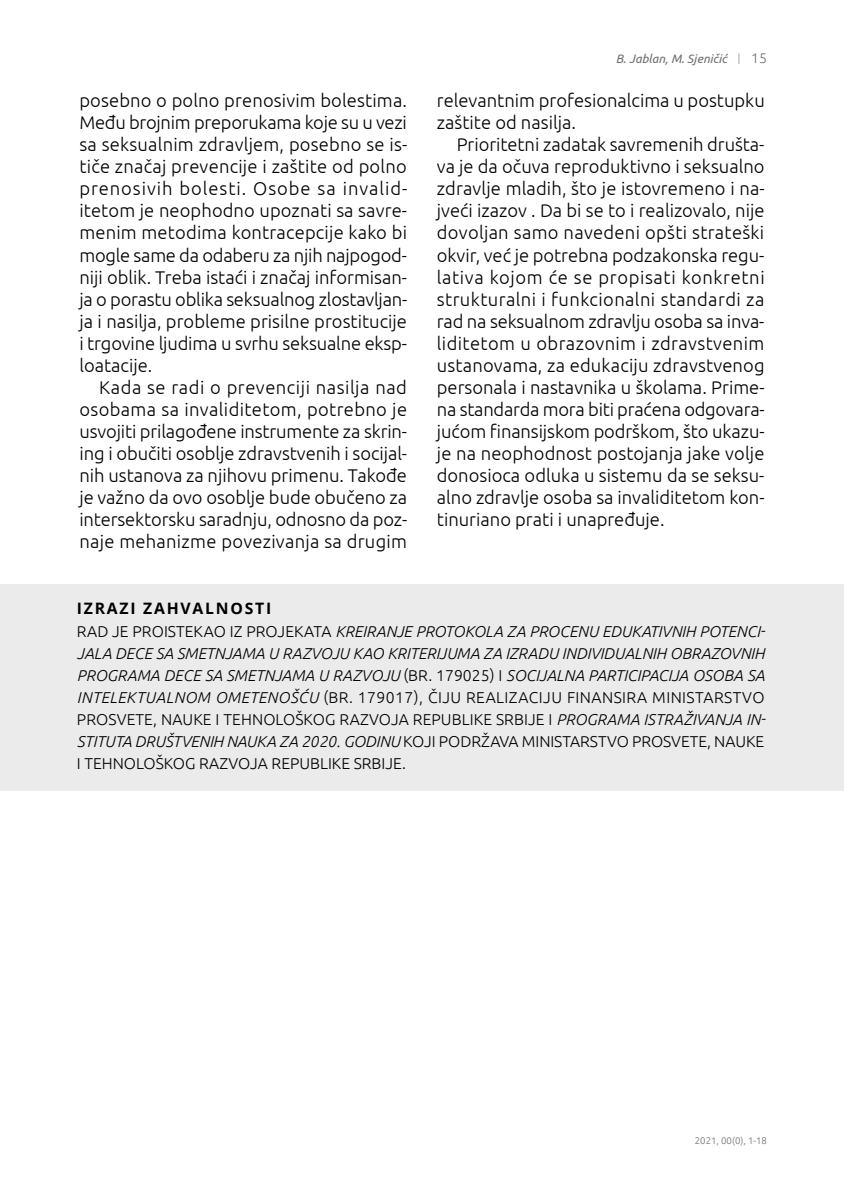
<style>
.page{position:relative;width:844px;height:1191px;background:#fff}
.page>*{position:absolute;margin:0;border:0;box-sizing:border-box;transform-origin:0 0}
.t1{font:300 18.38px/22.1px "Ubuntu";color:#000;text-align:justify}
.t2{font:italic 300 15.75px/22.1px "Ubuntu";letter-spacing:.005em;color:#000;text-align:justify}
.t3{font:700 15.75px "Open Sans";letter-spacing:.11em;color:#000}
.t4{font:italic 12.25px "Ubuntu";color:#6d6e71}
.t5{font:300 9.62px "Ubuntu";color:#6d6e71}
.s1{font-family:"Dense";font-style:normal}
.s2{font-weight:300;font-style:normal;font-size:14px}
.s3{font-style:normal}
</style>
<div class="page">
<div style="left:0;top:584px;width:843px;height:207px;background:#ebebec"></div>
<p class="t1" style="left:79px;top:89px;width:329px">posebno o polno prenosivim bolestima.<br>Među brojnim preporukama koje su u vezi sa seksualnim zdravljem, posebno se is&shy;tiče značaj prevencije i zaštite od polno prenosivih bolesti. Osobe sa invalid&shy;itetom je neophodno upoznati sa savre&shy;menim metodima kontracepcije kako bi mogle same da odaberu za njih najpogod&shy;niji oblik. Treba istaći i značaj informisan&shy;ja o porastu oblika seksualnog zlostavljan&shy;ja i nasilja, probleme prisilne prostitucije i trgovine ljudima u svrhu seksualne eksp&shy;loatacije.</p>
<p class="t1" style="left:79px;top:376px;width:329px;text-indent:20px">Kada se radi o prevenciji nasilja nad osobama sa invaliditetom, potrebno je usvojiti prilagođene instrumente za skrin&shy;ing i obučiti osoblje zdravstvenih i socijal&shy;nih ustanova za njihovu primenu. Takođe je važno da ovo osoblje bude obučeno za intersektorsku saradnju, odnosno da poz&shy;naje mehanizme povezivanja sa drugim</p>
<p class="t4" style="left:615px;top:51px;width:153px">B. Jablan, M. Sjeničić <span class="s1">|</span> <span class="s2">15</span></p>
<p class="t1" style="left:437px;top:89px;width:329px">relevantnim profesionalcima u postupku zaštite od nasilja.</p>
<p class="t1" style="left:437px;top:133px;width:329px;text-indent:20px">Prioritetni zadatak savremenih društa&shy;va je da očuva reproduktivno i seksualno zdravlje mladih, što je istovremeno i na&shy;jveći izazov . Da bi se to i realizovalo, nije dovoljan samo navedeni opšti strateški okvir, već je potrebna podzakonska regu&shy;lativa kojom će se propisati konkretni strukturalni i funkcionalni standardi za rad na seksualnom zdravlju osoba sa inva&shy;liditetom u obrazovnim i zdravstvenim ustanovama, za edukaciju zdravstvenog personala i nastavnika u školama. Prime&shy;na standarda mora biti praćena odgovara&shy;jućom finansijskom podrškom, što ukazu&shy;je na neophodnost postojanja jake volje donosioca odluka u sistemu da se seksu&shy;alno zdravlje osoba sa invaliditetom kon&shy;tinuriano prati i unapređuje.</p>
<p class="t3" style="left:77px;top:597px;width:196px">IZRAZI ZAHVALNOSTI</p>
<p class="t2" style="left:77px;top:619px;width:690px"><span class="s3">RAD JE PROISTEKAO IZ PROJEKATA</span> KREIRANJE PROTOKOLA ZA PROCENU EDUKATIVNIH POTENCI-JALA DECE SA SMETNJAMA U RAZVOJU KAO KRITERIJUMA ZA IZRADU INDIVIDUALNIH OBRAZOVNIH PROGRAMA DECE SA SMETNJAMA U RAZVOJU <span class="s3">(BR. 179025) I</span> SOCIJALNA PARTICIPACIJA OSOBA SA INTELEKTUALNOM OMETENOŠĆU <span class="s3">(BR. 179017), ČIJU REALIZACIJU FINANSIRA MINISTARSTVO PROSVETE, NAUKE I TEHNOLOŠKOG RAZVOJA REPUBLIKE SRBIJE I</span> PROGRAMA ISTRAŽIVANJA IN-STITUTA DRUŠTVENIH NAUKA ZA 2020. GODINU <span class="s3">KOJI PODRŽAVA MINISTARSTVO PROSVETE, NAUKE I TEHNOLOŠKOG RAZVOJA REPUBLIKE SRBIJE.</span></p>
<p class="t5" style="left:694px;top:1134px;width:74px">2021, 00(0), 1-18</p>
</div>
